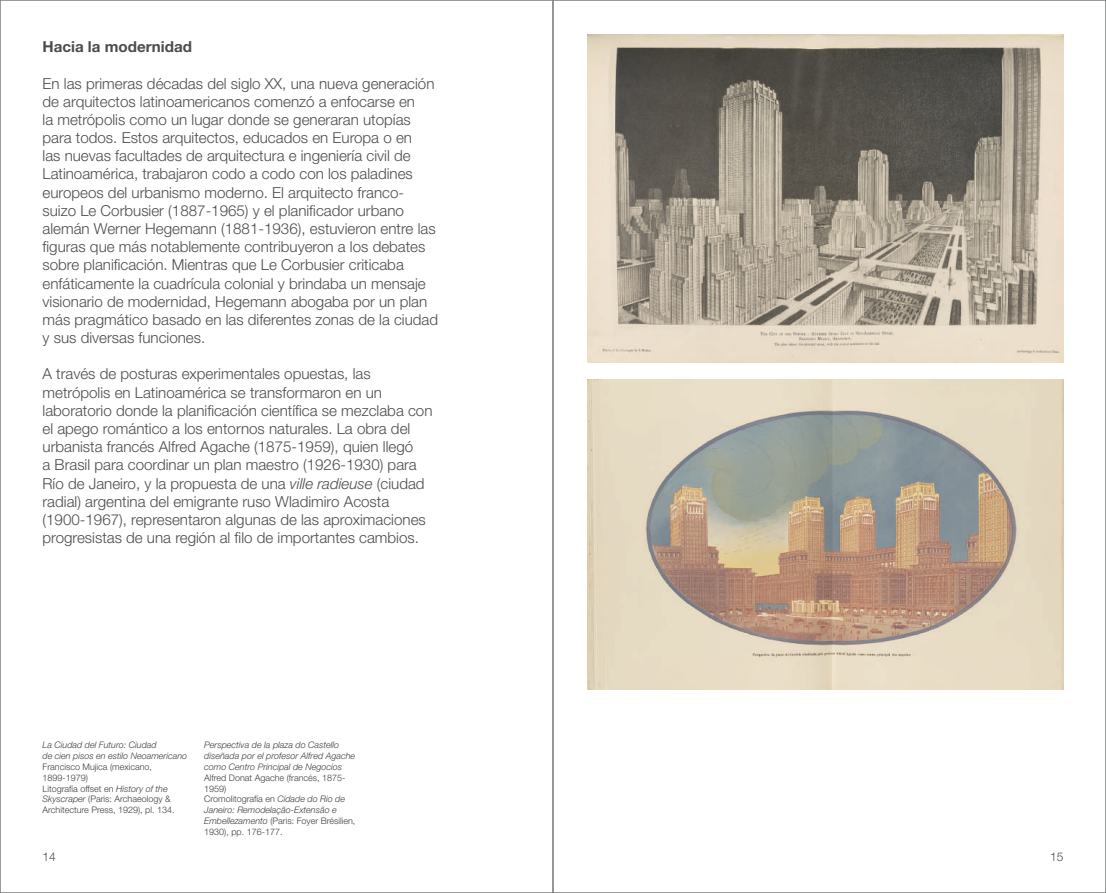
<style>
.page{position:relative;width:1106px;height:893px;background:#fff}
.page>*{position:absolute;margin:0;border:0;box-sizing:border-box;transform-origin:0 0}
.t1{font:300 15.15px/18.1px "Helvetica Neue LT Std";color:#4b4c4d}
.t2{font:700 15.15px "Helvetica Neue LT Std";color:#4b4c4d}
.t3{font:300 12px "Helvetica Neue LT Std";color:#4b4c4d}
.t4{font:300 9px/10.8px "Helvetica Neue LT Std";color:#3e3e3f}
.t5{font:italic 300 9px/10.8px "Helvetica Neue LT Std";color:#3e3e3f}
.s1{font-style:italic}
</style>
<div class="page">
<img style="left:587px;top:34px;width:476px;height:329px">
<img style="left:587px;top:379px;width:476px;height:310px">
<p class="t2" style="left:43px;top:37px;width:151px">Hacia la modernidad</p>
<p class="t1" style="left:43px;top:74px;width:397px">En las primeras décadas del siglo XX, una nueva generación de arquitectos latinoamericanos comenzó a enfocarse en<br>la metrópolis como un lugar donde se generaran utopías para todos. Estos arquitectos, educados en Europa o en<br>las nuevas facultades de arquitectura e ingeniería civil de Latinoamérica, trabajaron codo a codo con los paladines europeos del urbanismo moderno. El arquitecto franco&shy;suizo Le Corbusier (1887-1965) y el planificador urbano alemán Werner Hegemann (1881-1936), estuvieron entre las figuras que más notablemente contribuyeron a los debates sobre planificación. Mientras que Le Corbusier criticaba enfáticamente la cuadrícula colonial y brindaba un mensaje visionario de modernidad, Hegemann abogaba por un plan más pragmático basado en las diferentes zonas de la ciudad y sus diversas funciones.</p>
<p class="t1" style="left:43px;top:365px;width:391px">A través de posturas experimentales opuestas, las metrópolis en Latinoamérica se transformaron en un laboratorio donde la planificación científica se mezclaba con el apego romántico a los entornos naturales. La obra del urbanista francés Alfred Agache (1875-1959), quien llegó<br>a Brasil para coordinar un plan maestro (1926-1930) para Río de Janeiro, y la propuesta de una <span class="s1">ville radieuse</span> (ciudad radial) argentina del emigrante ruso Wladimiro Acosta (1900-1967), representaron algunas de las aproximaciones progresistas de una región al filo de importantes cambios.</p>
<p class="t5" style="left:43px;top:740px;width:146px">La Ciudad del Futuro: Ciudad<br>de cien pisos en estilo Neoamericano</p>
<p class="t4" style="left:43px;top:761px;width:134px">Francisco Mujica (mexicano,<br>1899-1979)<br>Litografía offset en <span class="s1">History of the<br>Skyscraper</span> (Paris: Archaeology &amp;<br>Architecture Press, 1929), pl. 134.</p>
<p class="t5" style="left:204px;top:740px;width:153px">Perspectiva de la plaza do Castello diseñada por el profesor Alfred Agache como Centro Principal de Negocios</p>
<p class="t4" style="left:204px;top:772px;width:153px">Alfred Donat Agache (francés, 1875-<br>1959)<br>Cromolitografía en <span class="s1">Cidade do Rio de<br>Janeiro: Remodelação-Extensão e<br>Embellezamento</span> (Paris: Foyer Brésilien,<br>1930), pp. 176-177.</p>
<p class="t3" style="left:43px;top:849px;width:15px">14</p>
<p class="t3" style="left:1050px;top:849px;width:15px">15</p>
</div>
